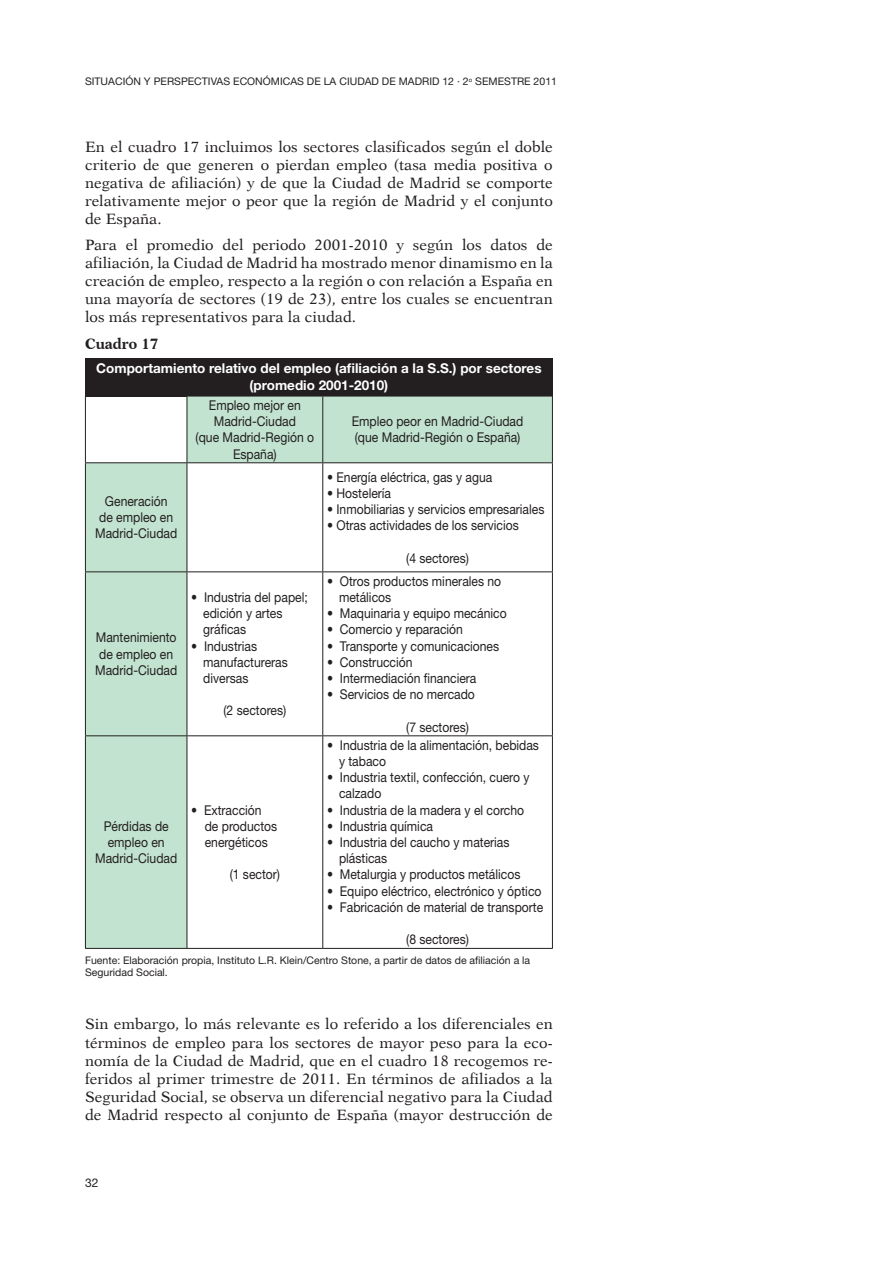
<style>
.page{position:relative;width:893px;height:1263px;background:#fff}
.page>*{position:absolute;margin:0;border:0;box-sizing:border-box;transform-origin:0 0}
.t1{font:15px/18px "Dutch 823 BT Roman B";color:#231f20;text-align:justify}
.t2{font:15px "Dutch 823 BT Bold B";color:#231f20}
.t3{font:13.5px/16.2px "Helvetica Neue LT Std";color:#231f20;scale:.9 1}
.t4{font:700 13.5px/16.2px "Helvetica Neue LT Std";color:#fff;text-align:center}
.t5{font:12px "Helvetica Neue LT Std";color:#231f20}
.t6{font:10.5px/12.6px "Helvetica Neue";color:#231f20}
.t7{font:10.5px "Helvetica Neue LT Std";color:#231f20}
</style>
<div class="page">
<div style="left:85px;top:358px;width:468px;height:38px;background:#231f20"></div>
<svg style="left:86px;top:397px;width:466px;height:551px"></svg>
<hr style="left:85px;top:396px;width:102px;height:1px;background:#231f20">
<hr style="left:85px;top:396px;width:1px;height:66px;background:#231f20">
<hr style="left:187px;top:396px;width:136px;height:1px;background:#231f20">
<hr style="left:187px;top:396px;width:1px;height:66px;background:#231f20">
<hr style="left:323px;top:396px;width:230px;height:1px;background:#231f20">
<hr style="left:322px;top:396px;width:1px;height:66px;background:#231f20">
<hr style="left:552px;top:396px;width:1px;height:66px;background:#231f20">
<hr style="left:85px;top:462px;width:102px;height:1px;background:#231f20">
<hr style="left:85px;top:463px;width:1px;height:108px;background:#231f20">
<hr style="left:187px;top:462px;width:136px;height:1px;background:#231f20">
<hr style="left:187px;top:463px;width:1px;height:108px;background:#231f20">
<hr style="left:323px;top:462px;width:230px;height:1px;background:#231f20">
<hr style="left:322px;top:463px;width:1px;height:108px;background:#231f20">
<hr style="left:552px;top:463px;width:1px;height:108px;background:#231f20">
<hr style="left:85px;top:571px;width:102px;height:1px;background:#231f20">
<hr style="left:85px;top:572px;width:1px;height:163px;background:#231f20">
<hr style="left:187px;top:571px;width:136px;height:1px;background:#231f20">
<hr style="left:187px;top:572px;width:1px;height:163px;background:#231f20">
<hr style="left:323px;top:571px;width:230px;height:1px;background:#231f20">
<hr style="left:322px;top:572px;width:1px;height:163px;background:#231f20">
<hr style="left:552px;top:572px;width:1px;height:163px;background:#231f20">
<hr style="left:85px;top:735px;width:102px;height:1px;background:#231f20">
<hr style="left:85px;top:736px;width:1px;height:212px;background:#231f20">
<hr style="left:187px;top:735px;width:136px;height:1px;background:#231f20">
<hr style="left:187px;top:736px;width:1px;height:212px;background:#231f20">
<hr style="left:323px;top:735px;width:230px;height:1px;background:#231f20">
<hr style="left:322px;top:736px;width:1px;height:212px;background:#231f20">
<hr style="left:552px;top:736px;width:1px;height:212px;background:#231f20">
<hr style="left:85px;top:948px;width:102px;height:1px;background:#231f20">
<hr style="left:187px;top:948px;width:136px;height:1px;background:#231f20">
<hr style="left:323px;top:948px;width:230px;height:1px;background:#231f20">
<p class="t7" style="left:85px;top:75px;width:157px">SITUACIÓN Y PERSPECTIVAS económicas</p>
<p class="t7" style="left:307px;top:75px;width:40px">delaciudad</p>
<p class="t7" style="left:382px;top:75px;width:25px">de madrid</p>
<p class="t7" style="left:442px;top:75px;width:116px">12 · 2<sup>o</sup> SEMESTRE 2011</p>
<p class="t1" style="left:85px;top:137px;width:469px">En el cuadro 17 incluimos los sectores clasificados según el doble criterio de que generen o pierdan empleo (tasa media positiva o negativa de afiliación) y de que la Ciudad de Madrid se comporte relativamente mejor o peor que la región de Madrid y el conjunto de España.</p>
<p class="t1" style="left:85px;top:236px;width:469px">Para el promedio del periodo 2001-2010 y según los datos de afiliación, la Ciudad de Madrid ha mostrado menor dinamismo en la creación de empleo, respecto a la región o con relación a España en una mayoría de sectores (19 de 23), entre los cuales se encuentran los más representativos para la ciudad.</p>
<p class="t2" style="left:85px;top:334px;width:75px">Cuadro 17</p>
<p class="t4" style="left:96px;top:360px;width:447px">Comportamiento relativo del empleo (afiliación a la S.S.) por sectores (promedio 2001-2010)</p>
<p class="t3" style="left:196px;top:397px;width:133px;text-align:center">Empleo mejor en<br>Madrid-Ciudad<br>(que Madrid-Región o<br>España)</p>
<p class="t3" style="left:352px;top:413px;width:192px">Empleo peor en Madrid-Ciudad (que Madrid-Región o España)</p>
<p class="t3" style="left:95px;top:493px;width:93px;text-align:center">Generación<br>de empleo en<br>Madrid-Ciudad</p>
<p class="t3" style="left:95px;top:629px;width:93px">Mantenimiento de empleo en<br>Madrid-Ciudad</p>
<p class="t3" style="left:203px;top:589px;width:118px;text-indent:-12px">• Industria del papel; edición y artes gráficas</p>
<p class="t3" style="left:203px;top:637px;width:96px;text-indent:-12px">• Industrias manufactureras diversas</p>
<p class="t3" style="left:223px;top:702px;width:71px">(2 sectores)</p>
<p class="t3" style="left:327px;top:469px;width:185px">• Energía eléctrica, gas y agua</p>
<p class="t3" style="left:327px;top:485px;width:73px">• Hostelería</p>
<p class="t3" style="left:327px;top:501px;width:243px">• Inmobiliarias y servicios empresariales</p>
<p class="t3" style="left:327px;top:517px;width:215px">• Otras actividades de los servicios</p>
<p class="t3" style="left:406px;top:550px;width:71px">(4 sectores)</p>
<p class="t3" style="left:339px;top:573px;width:182px;text-indent:-12px">• Otros productos minerales no metálicos</p>
<p class="t3" style="left:327px;top:605px;width:201px">• Maquinaria y equipo mecánico</p>
<p class="t3" style="left:327px;top:621px;width:153px">• Comercio y reparación</p>
<p class="t3" style="left:327px;top:637px;width:193px">• Transporte y comunicaciones</p>
<p class="t3" style="left:327px;top:654px;width:97px">• Construcción</p>
<p class="t3" style="left:327px;top:670px;width:168px">• Intermediación financiera</p>
<p class="t3" style="left:327px;top:686px;width:166px">• Servicios de no mercado</p>
<p class="t3" style="left:406px;top:718px;width:71px">(7 sectores)</p>
<p class="t3" style="left:339px;top:737px;width:224px;text-indent:-12px">• Industria de la alimentación, bebidas y tabaco</p>
<p class="t3" style="left:339px;top:769px;width:213px;text-indent:-12px">• Industria textil, confección, cuero y calzado</p>
<p class="t3" style="left:327px;top:801px;width:221px">• Industria de la madera y el corcho</p>
<p class="t3" style="left:327px;top:818px;width:119px">• Industria química</p>
<p class="t3" style="left:339px;top:834px;width:191px;text-indent:-12px">• Industria del caucho y materias plásticas</p>
<p class="t3" style="left:327px;top:866px;width:216px">• Metalurgia y productos metálicos</p>
<p class="t3" style="left:327px;top:882px;width:240px">• Equipo eléctrico, electrónico y óptico</p>
<p class="t3" style="left:327px;top:899px;width:242px">• Fabricación de material de transporte</p>
<p class="t3" style="left:406px;top:931px;width:71px">(8 sectores)</p>
<p class="t6" style="left:85px;top:954px;width:447px">Fuente: Elaboración propia, Instituto L.R. Klein/Centro Stone, a partir de datos de afiliación a la<br>Seguridad Social.</p>
<p class="t1" style="left:85px;top:1015px;width:469px">Sin embargo, lo más relevante es lo referido a los diferenciales en términos de empleo para los sectores de mayor peso para la eco&shy;nomía de la Ciudad de Madrid, que en el cuadro 18 recogemos re&shy;feridos al primer trimestre de 2011. En términos de afiliados a la Seguridad Social, se observa un diferencial negativo para la Ciudad de Madrid respecto al conjunto de España (mayor destrucción de</p>
<p class="t3" style="left:205px;top:801px;width:82px;text-indent:-13px">• Extracción de productos energéticos</p>
<p class="t3" style="left:230px;top:866px;width:57px">(1 sector)</p>
<p class="t3" style="left:95px;top:818px;width:93px;text-align:center">Pérdidas de empleo en<br>Madrid-Ciudad</p>
<p class="t5" style="left:85px;top:1175px;width:15px">32</p>
</div>
